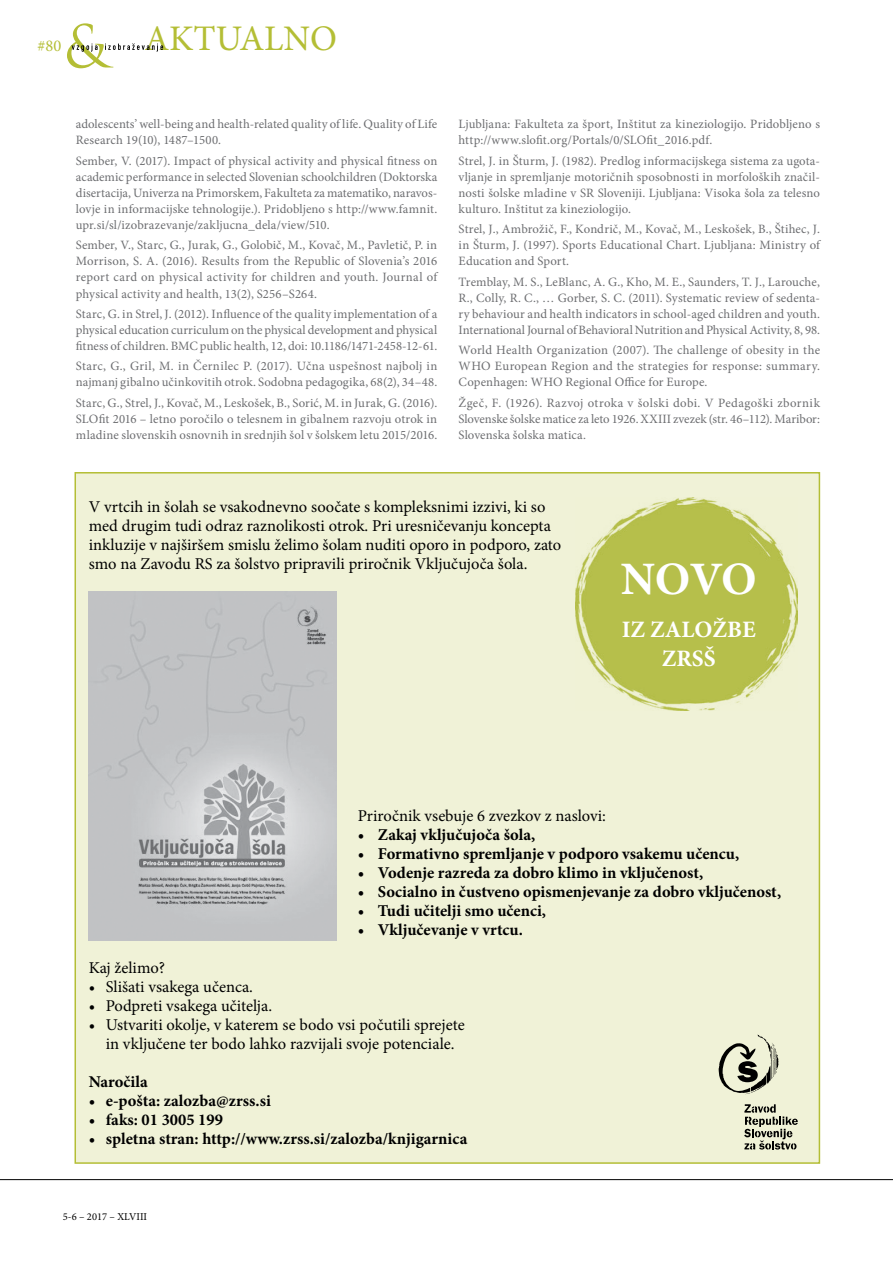
<style>
.page{position:relative;width:893px;height:1263px;background:#fff}
.page>*{position:absolute;margin:0;border:0;box-sizing:border-box;transform-origin:0 0}
.t1{font:700 46.5px "Minion Pro";color:#fff}
.t2{font:36px "Minion Pro";color:#b4be35}
.t3{font:700 23.55px/28.2px "Minion Pro";color:#fff;text-align:center}
.t4{font:16.5px/19px "Minion Pro";color:#000;text-align:center}
.t5{font:700 16.5px "Minion Pro";color:#000}
.t6{font:16.5px "Minion Pro";color:#b4be35}
.t7{font:12.75px/16px "Minion Pro";letter-spacing:.01em;color:#6d6e71;text-align:justify}
.t8{font:10.5px "Minion Pro";color:#000}
</style>
<div class="page">
<hr style="left:0;top:1179px;width:893px;height:1px;background:#000">
<svg style="left:67px;top:23px;width:96px;height:45px"></svg>
<div style="left:75px;top:473px;width:744px;height:690px;background:#f0f2d7"></div>
<img style="left:89px;top:591px;width:248px;height:350px">
<svg style="left:744px;top:1104px;width:54px;height:45px"></svg>
<svg style="left:719px;top:1035px;width:60px;height:59px"></svg>
<img style="left:576px;top:497px;width:222px;height:213px">
<p class="t6" style="left:38px;top:35px;width:25px">#80</p>
<h2 class="t2" style="left:144px;top:14px;width:194px">AKTUALNO</h2>
<p class="t7" style="left:76px;top:116px;width:363px">adolescents’ well-being and health-related quality of life. Quality of Life<br>Research 19(10), 1487–1500.</p>
<p class="t7" style="left:76px;top:153px;width:363px">Sember, V. (2017). Impact of physical activity and physical fitness on academic performance in selected Slovenian schoolchildren (Doktorska disertacija, Univerza na Primorskem, Fakulteta za matematiko, naravos&shy;lovje in informacijske tehnologije.). Pridobljeno s http://www.famnit. upr.si/sl/izobrazevanje/zakljucna_dela/view/510.</p>
<p class="t7" style="left:76px;top:237px;width:363px">Sember, V., Starc, G., Jurak, G., Golobič, M., Kovač, M., Pavletič, P. in Morrison, S. A. (2016). Results from the Republic of Slovenia’s 2016 report card on physical activity for children and youth. Journal of physical activity and health, 13(2), S256–S264.</p>
<p class="t7" style="left:76px;top:306px;width:363px">Starc, G. in Strel, J. (2012). Influence of the quality implementation of a physical education curriculum on the physical development and physical fitness of children. BMC public health, 12, doi: 10.1186/1471-2458-12-61.</p>
<p class="t7" style="left:76px;top:358px;width:363px">Starc, G., Gril, M. in Černilec P. (2017). Učna uspešnost najbolj in najmanj gibalno učinkovitih otrok. Sodobna pedagogika, 68(2), 34–48.</p>
<p class="t7" style="left:76px;top:395px;width:363px">Starc, G., Strel, J., Kovač, M., Leskošek, B., Sorić, M. in Jurak, G. (2016).<br>SLOfit 2016 – letno poročilo o telesnem in gibalnem razvoju otrok in mladine slovenskih osnovnih in srednjih šol v šolskem letu 2015/2016.</p>
<p class="t7" style="left:459px;top:116px;width:363px">Ljubljana: Fakulteta za šport, Inštitut za kineziologijo. Pridobljeno s http://www.slofit.org/Portals/0/SLOfit_2016.pdf.</p>
<p class="t7" style="left:459px;top:153px;width:363px">Strel, J. in Šturm, J. (1982). Predlog informacijskega sistema za ugota&shy;vljanje in spremljanje motoričnih sposobnosti in morfoloških značil&shy;nosti šolske mladine v SR Sloveniji. Ljubljana: Visoka šola za telesno kulturo. Inštitut za kineziologijo.</p>
<p class="t7" style="left:459px;top:221px;width:363px">Strel, J., Ambrožič, F., Kondrič, M., Kovač, M., Leskošek, B., Štihec, J. in Šturm, J. (1997). Sports Educational Chart. Ljubljana: Ministry of Education and Sport.</p>
<p class="t7" style="left:459px;top:274px;width:363px">Tremblay, M. S., LeBlanc, A. G., Kho, M. E., Saunders, T. J., Larouche, R., Colly, R. C., … Gorber, S. C. (2011). Systematic review of sedenta&shy;ry behaviour and health indicators in school-aged children and youth.<br>International Journal of Behavioral Nutrition and Physical Activity, 8, 98.</p>
<p class="t7" style="left:459px;top:342px;width:363px">World Health Organization (2007). The challenge of obesity in the WHO European Region and the strategies for response: summary.<br>Copenhagen: WHO Regional Office for Europe.</p>
<p class="t7" style="left:459px;top:395px;width:363px">Žgeč, F. (1926). Razvoj otroka v šolski dobi. V Pedagoški zbornik Slovenske šolske matice za leto 1926. XXIII zvezek (str. 46–112). Maribor:<br>Slovenska šolska matica.</p>
<p class="t4" style="left:89px;top:497px;width:474px;text-align:left">V vrtcih in šolah se vsakodnevno soočate s kompleksnimi izzivi, ki so med drugim tudi odraz raznolikosti otrok. Pri uresničevanju koncepta inkluzije v najširšem smislu želimo šolam nuditi oporo in podporo, zato smo na Zavodu RS za šolstvo pripravili priročnik Vključujoča šola.</p>
<h1 class="t1" style="left:621px;top:546px;width:137px">NOVO</h1>
<h3 class="t3" style="left:622px;top:615px;width:135px">IZ ZALOŽBE<br>ZRSŠ</h3>
<p class="t4" style="left:358px;top:806px;width:250px">Priročnik vsebuje 6 zvezkov z naslovi:</p>
<p class="t5" style="left:358px;top:823px;width:179px">• Zakaj vključujoča šola,</p>
<p class="t5" style="left:358px;top:842px;width:383px">• Formativno spremljanje v podporo vsakemu učencu,</p>
<p class="t5" style="left:358px;top:861px;width:347px">• Vodenje razreda za dobro klimo in vključenost,</p>
<p class="t5" style="left:358px;top:880px;width:425px">• Socialno in čustveno opismenjevanje za dobro vključenost,</p>
<p class="t5" style="left:358px;top:899px;width:190px">• Tudi učitelji smo učenci,</p>
<p class="t5" style="left:358px;top:918px;width:167px">• Vključevanje v vrtcu.</p>
<p class="t4" style="left:89px;top:958px;width:78px">Kaj želimo?</p>
<p class="t4" style="left:89px;top:977px;width:166px">• Slišati vsakega učenca.</p>
<p class="t4" style="left:89px;top:996px;width:185px">• Podpreti vsakega učitelja.</p>
<p class="t4" style="left:89px;top:1015px;width:378px">• Ustvariti okolje, v katerem se bodo vsi počutili sprejete in vključene ter bodo lahko razvijali svoje potenciale.</p>
<p class="t5" style="left:89px;top:1070px;width:61px">Naročila</p>
<p class="t5" style="left:89px;top:1089px;width:184px">• e-pošta: zalozba@zrss.si</p>
<p class="t5" style="left:89px;top:1107px;width:136px">• faks: 01 3005 199</p>
<p class="t5" style="left:89px;top:1126px;width:380px">• spletna stran: http://www.zrss.si/zalozba/knjigarnica</p>
<p class="t8" style="left:63px;top:1210px;width:86px">5-6 – 2017 – XLVIII</p>
</div>
